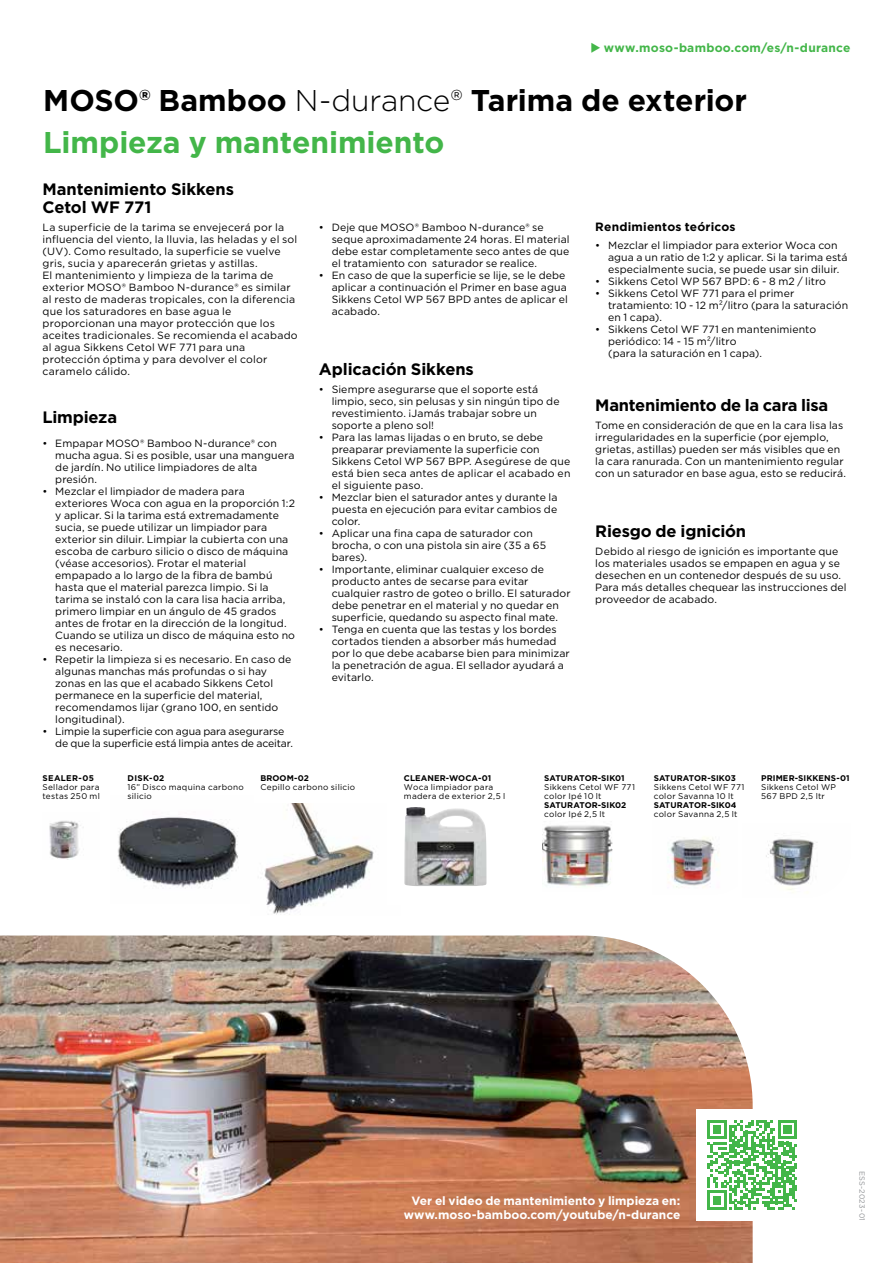
<style>
.page{position:relative;width:893px;height:1263px;background:#fff}
.page>*{position:absolute;margin:0;border:0;box-sizing:border-box;transform-origin:0 0}
.t1{font:700 30px/42px "Gotham";color:#000}
.t2{font:700 16.5px/18px "Gotham";letter-spacing:-.01em;color:#000}
.t3{font:700 12px/14.2px "Gotham";color:#fff;text-align:right}
.t4{font:700 12px "Gotham";letter-spacing:.02em;color:#43b649}
.t5{font:700 12px "Gotham";letter-spacing:.015em;color:#000}
.t6{font:10.5px/12px "Gotham";letter-spacing:.01em;color:#000}
.t7{font:10.5px/12px "Gotham";letter-spacing:-.01em;color:#000}
.t8{font:8.25px/9px "Gotham";letter-spacing:.035em;color:#000}
.t9{font:700 8.25px "Gotham";letter-spacing:.01em;color:#000}
.t10{font:700 8.25px "Gotham";letter-spacing:.04em;color:#000}
.t11{font:7.5px "Gotham";letter-spacing:.03em;color:#939598}
.s1{font-weight:300}
.s2{color:#43b649}
</style>
<div class="page">
<img style="left:264px;top:804px;width:110px;height:111px">
<img style="left:404px;top:807px;width:82px;height:79px">
<img style="left:49px;top:820px;width:35px;height:39px">
<img style="left:118px;top:817px;width:120px;height:72px">
<img style="left:0;top:935px;width:753px;height:328px">
<img style="left:542px;top:825px;width:70px;height:62px">
<img style="left:667px;top:837px;width:51px;height:51px">
<img style="left:766px;top:839px;width:52px;height:51px">
<div style="left:696px;top:1109px;width:112px;height:111px;background:#fff"></div>
<svg style="left:707px;top:1120px;width:90px;height:89px"></svg>
<p class="t4" style="left:590px;top:40px;width:261px">◆ www.moso-bamboo.com/es/n-durance</p>
<h1 class="t1" style="left:43px;top:79px;width:705px">MOSO® Bamboo <span class="s1">N-durance®</span> Tarima de exterior<br><span class="s2">Limpieza y mantenimiento</span></h1>
<h2 class="t2" style="left:43px;top:180px;width:193px">Mantenimiento Sikkens<br>Cetol WF 771</h2>
<p class="t6" style="left:43px;top:221px;width:257px">La superficie de la tarima se envejecerá por la influencia del viento, la lluvia, las heladas y el sol (UV). Como resultado, la superficie se vuelve gris, sucia y aparecerán grietas y astillas.<br>El mantenimiento y limpieza de la tarima de exterior MOSO® Bamboo N-durance® es similar al resto de maderas tropicales, con la diferencia que los saturadores en base agua le proporcionan una mayor protección que los aceites tradicionales. Se recomienda el acabado al agua Sikkens Cetol WF 771 para una protección óptima y para devolver el color caramelo cálido.</p>
<h2 class="t2" style="left:43px;top:408px;width:76px">Limpieza</h2>
<p class="t6" style="left:55px;top:437px;width:241px;text-indent:-13px">• Empapar MOSO® Bamboo N-durance® con mucha agua. Si es posible, usar una manguera de jardín. No utilice limpiadores de alta presión.</p>
<p class="t6" style="left:55px;top:485px;width:241px;text-indent:-13px">• Mezclar el limpiador de madera para exteriores Woca con agua en la proporción 1:2 y aplicar. Si la tarima está extremadamente sucia, se puede utilizar un limpiador para exterior sin diluir. Limpiar la cubierta con una escoba de carburo silicio o disco de máquina (véase accesorios). Frotar el material empapado a lo largo de la fibra de bambú hasta que el material parezca limpio. Si la tarima se instaló con la cara lisa hacia arriba, primero limpiar en un ángulo de 45 grados antes de frotar en la dirección de la longitud.<br>Cuando se utiliza un disco de máquina esto no es necesario.</p>
<p class="t6" style="left:55px;top:653px;width:238px;text-indent:-13px">• Repetir la limpieza si es necesario. En caso de algunas manchas más profundas o si hay zonas en las que el acabado Sikkens Cetol permanece en la superficie del material, recomendamos lijar (grano 100, en sentido longitudinal).</p>
<p class="t7" style="left:55px;top:725px;width:239px;text-indent:-13px">• Limpie la superficie con agua para asegurarse de que la superficie está limpia antes de aceitar.</p>
<p class="t6" style="left:332px;top:221px;width:239px;text-indent:-13px">• Deje que MOSO® Bamboo N-durance® se seque aproximadamente 24 horas. El material debe estar completamente seco antes de que el tratamiento con saturador se realice.</p>
<p class="t6" style="left:332px;top:269px;width:238px;text-indent:-13px">• En caso de que la superficie se lije, se le debe aplicar a continuación el Primer en base agua Sikkens Cetol WP 567 BPD antes de aplicar el acabado.</p>
<h2 class="t2" style="left:319px;top:360px;width:156px">Aplicación Sikkens</h2>
<p class="t6" style="left:332px;top:383px;width:229px;text-indent:-13px">• Siempre asegurarse que el soporte está limpio, seco, sin pelusas y sin ningún tipo de revestimiento. ¡Jamás trabajar sobre un soporte a pleno sol!</p>
<p class="t6" style="left:332px;top:431px;width:240px;text-indent:-13px">• Para las lamas lijadas o en bruto, se debe preaparar previamente la superficie con Sikkens Cetol WP 567 BPP. Asegúrese de que está bien seca antes de aplicar el acabado en el siguiente paso.</p>
<p class="t6" style="left:332px;top:491px;width:227px;text-align:justify;text-indent:-13px">• Mezclar bien el saturador antes y durante la puesta en ejecución para evitar cambios de color.</p>
<p class="t6" style="left:332px;top:527px;width:216px;text-indent:-13px">• Aplicar una fina capa de saturador con brocha, o con una pistola sin aire (35 a 65 bares).</p>
<p class="t6" style="left:332px;top:563px;width:240px;text-indent:-13px">• Importante, eliminar cualquier exceso de producto antes de secarse para evitar cualquier rastro de goteo o brillo. El saturador debe penetrar en el material y no quedar en superficie, quedando su aspecto final mate.</p>
<p class="t6" style="left:332px;top:623px;width:240px;text-indent:-13px">• Tenga en cuenta que las testas y los bordes cortados tienden a absorber más humedad por lo que debe acabarse bien para minimizar la penetración de agua. El sellador ayudará a evitarlo.</p>
<p class="t5" style="left:595px;top:219px;width:142px">Rendimientos teóricos</p>
<p class="t6" style="left:608px;top:239px;width:241px;text-indent:-13px">• Mezclar el limpiador para exterior Woca con agua a un ratio de 1:2 y aplicar. Si la tarima está especialmente sucia, se puede usar sin diluir.</p>
<p class="t6" style="left:595px;top:275px;width:232px">• Sikkens Cetol WP 567 BPD: 6 - 8 m2 / litro</p>
<p class="t6" style="left:608px;top:287px;width:242px;text-indent:-13px">• Sikkens Cetol WF 771 para el primer tratamiento: 10 - 12 m²/litro (para la saturación en 1 capa).</p>
<p class="t6" style="left:608px;top:323px;width:210px;text-indent:-13px">• Sikkens Cetol WF 771 en mantenimiento periódico: 14 - 15 m²/litro<br>(para la saturación en 1 capa).</p>
<h2 class="t2" style="left:595px;top:396px;width:234px">Mantenimiento de la cara lisa</h2>
<p class="t6" style="left:595px;top:419px;width:252px">Tome en consideración de que en la cara lisa las irregularidades en la superficie (por ejemplo, grietas, astillas) pueden ser más visibles que en la cara ranurada. Con un mantenimiento regular con un saturador en base agua, esto se reducirá.</p>
<h2 class="t2" style="left:595px;top:522px;width:152px">Riesgo de ignición</h2>
<p class="t6" style="left:595px;top:545px;width:253px">Debido al riesgo de ignición es importante que los materiales usados se empapen en agua y se desechen en un contenedor después de su uso.<br>Para más detalles chequear las instrucciones del proveedor de acabado.</p>
<p class="t10" style="left:43px;top:772px;width:53px">SEALER-05</p>
<p class="t8" style="left:43px;top:782px;width:59px">Sellador para testas 250 ml</p>
<p class="t9" style="left:128px;top:772px;width:38px">DISK-02</p>
<p class="t8" style="left:128px;top:782px;width:118px">16” Disco maquina carbono silicio</p>
<p class="t9" style="left:260px;top:772px;width:50px">BROOM-02</p>
<p class="t8" style="left:260px;top:782px;width:96px">Cepillo carbono silicio</p>
<p class="t9" style="left:404px;top:772px;width:89px">CLEANER-WOCA-01</p>
<p class="t8" style="left:404px;top:782px;width:103px">Woca limpiador para madera de exterior 2,5 l</p>
<p class="t9" style="left:544px;top:772px;width:82px">SATURATOR-SIK01</p>
<p class="t8" style="left:544px;top:782px;width:92px">Sikkens Cetol WF 771 color Ipé 10 lt</p>
<p class="t9" style="left:544px;top:799px;width:84px">SATURATOR-SIK02</p>
<p class="t8" style="left:544px;top:809px;width:62px">color Ipé 2,5 lt</p>
<p class="t9" style="left:654px;top:772px;width:84px">SATURATOR-SIK03</p>
<p class="t8" style="left:654px;top:782px;width:92px">Sikkens Cetol WF 771 color Savanna 10 lt</p>
<p class="t9" style="left:654px;top:799px;width:84px">SATURATOR-SIK04</p>
<p class="t8" style="left:654px;top:809px;width:85px">color Savanna 2,5 lt</p>
<p class="t9" style="left:761px;top:772px;width:90px">PRIMER-SIKKENS-01</p>
<p class="t8" style="left:761px;top:782px;width:76px">Sikkens Cetol WP<br>567 BPD 2,5 ltr</p>
<p class="t3" style="left:404px;top:1193px;width:278px">Ver el video de mantenimiento y limpieza en: www.moso-bamboo.com/youtube/n-durance</p>
<p class="t11" style="left:867px;top:1171px;width:51px;rotate:90deg">ESS-2023-01</p>
</div>
